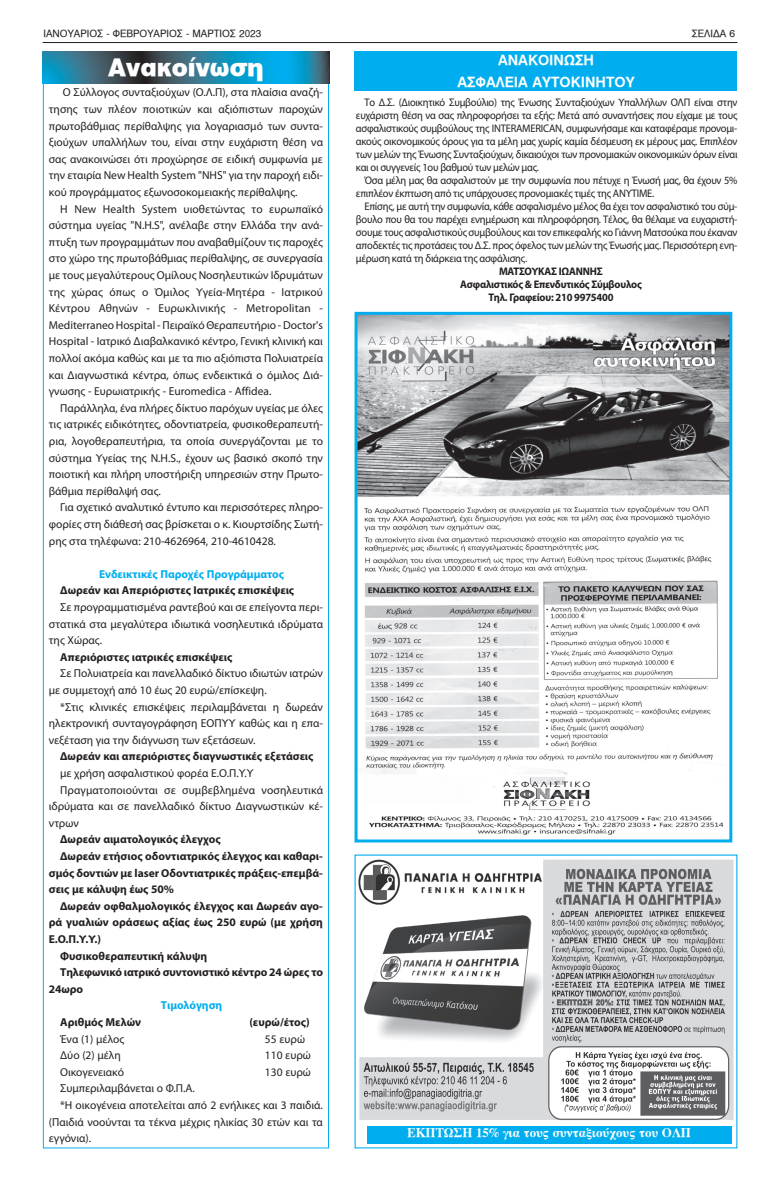
<style>
.page{position:relative;width:780px;height:1191px;background:#fff}
.page>*{position:absolute;margin:0;border:0;box-sizing:border-box;transform-origin:0 0}
.t1{font:900 24px "UB Helvetica";color:#fff}
.t2{font:14px/21.7px "UB Helvetica Bold";color:#fff;text-align:center}
.t3{font:13.3px "UB Times Bold";color:#fff}
.t4{font:11.5px/16.6px "Myriad Pro";color:#231f20;text-align:justify}
.t5{font:700 11.5px "Myriad Pro";color:#231f20}
.t6{font:700 11.5px "Myriad Pro";color:#00aeef}
.t7{font:11px/13px "Myriad Pro";letter-spacing:-.02em;color:#231f20;text-align:justify;scale:.95 1}
.t8{font:700 11px/13px "Myriad Pro";letter-spacing:-.02em;color:#231f20;text-align:center;scale:.95 1}
.t9{font:10px "UB Helvetica";color:#231f20}
</style>
<div class="page">
<hr style="left:43px;top:42px;width:694px;height:1px;background:#231f20">
<svg style="left:43px;top:51px;width:286px;height:33px;background:#247794"></svg>
<img style="left:358px;top:859px;width:376px;height:261px">
<div style="left:366px;top:1126px;width:365px;height:17px;background:#00aeef"></div>
<div style="left:354px;top:51px;width:383px;height:40px;background:#00aeef"></div>
<img style="left:358px;top:316px;width:370px;height:519px">
<div style="left:354px;top:312px;width:378px;height:530px;border:3px solid #00aeef"></div>
<p class="t9" style="left:44px;top:28px;width:219px">ΙΑΝΟΥΑΡΙΟΣ - ΦΕΒΡΟΥΑΡΙΟΣ - ΜΑΡΤΙΟΣ 2023</p>
<p class="t9" style="left:691px;top:28px;width:45px">ΣΕΛΙΔΑ 6</p>
<h1 class="t1" style="left:108px;top:54px;width:157px">Α-να-κοί-νω-ση</h1>
<p class="t4" style="left:49px;top:84px;width:275px;text-indent:14px">Ο Σύλλογος συνταξιούχων (Ο.Λ.Π), στα πλαίσια αναζή&shy;τησης των πλέον ποιοτικών και αξιόπιστων παροχών πρωτοβάθμιας περίθαλψης για λογαριασμό των συντα&shy;ξιούχων υπαλλήλων του, είναι στην ευχάριστη θέση να σας ανακοινώσει ότι προχώρησε σε ειδική συμφωνία με την εταιρία New Health System "NHS" για την παροχή ειδι&shy;κού προγράμματος εξωνοσοκομειακής περίθαλψης.</p>
<p class="t4" style="left:49px;top:200px;width:276px;text-indent:11px">Η New Health System υιοθετώντας το ευρωπαϊκό σύστημα υγείας "N.H.S", ανέλαβε στην Ελλάδα την ανά&shy;πτυξη των προγραμμάτων που αναβαθμίζουν τις παροχές στο χώρο της πρωτοβάθμιας περίθαλψης, σε συνεργασία με τους μεγαλύτερους Ομίλους Νοσηλευτικών Ιδρυμάτων της χώρας όπως ο Όμιλος Υγεία-Μητέρα - Ιατρικού Κέντρου Αθηνών - Ευρωκλινικής - Metropolitan - Mediterraneo Hospital - Πειραϊκό Θεραπευτήριο - Doctor's Hospital - Ιατρικό Διαβαλκανικό κέντρο, Γενική κλινική και πολλοί ακόμα καθώς και με τα πιο αξιόπιστα Πολυιατρεία και Διαγνωστικά κέντρα, όπως ενδεικτικά ο όμιλος Διά&shy;γνωσης - Ευρωιατρικής - Euromedica - Affidea.</p>
<p class="t4" style="left:49px;top:399px;width:276px;text-indent:11px">Παράλληλα, ένα πλήρες δίκτυο παρόχων υγείας με όλες τις ιατρικές ειδικότητες, οδοντιατρεία, φυσικοθεραπευτή&shy;ρια, λογοθεραπευτήρια, τα οποία συνεργάζονται με το σύστημα Υγείας της N.H.S., έχουν ως βασικό σκοπό την ποιοτική και πλήρη υποστήριξη υπηρεσιών στην Πρωτο&shy;βάθμια περίθαλψή σας.</p>
<p class="t4" style="left:49px;top:499px;width:275px;text-indent:11px">Για σχετικό αναλυτικό έντυπο και περισσότερες πληρο&shy;φορίες στη διάθεσή σας βρίσκεται ο κ. Κιουρτσίδης Σωτή&shy;ρης στα τηλέφωνα: 210-4626964, 210-4610428.</p>
<p class="t6" style="left:99px;top:566px;width:186px">Ενδεικτικές Παροχές Προγράμματος</p>
<p class="t5" style="left:60px;top:583px;width:235px">Δωρεάν και Απεριόριστες Ιατρικές επισκέψεις</p>
<p class="t4" style="left:49px;top:598px;width:275px;text-indent:11px">Σε προγραμματισμένα ραντεβού και σε επείγοντα περι&shy;στατικά στα μεγαλύτερα ιδιωτικά νοσηλευτικά ιδρύματα της Χώρας.</p>
<p class="t5" style="left:60px;top:649px;width:174px">Απεριόριστες ιατρικές επισκέψεις</p>
<p class="t4" style="left:49px;top:665px;width:275px;text-indent:11px">Σε Πολυιατρεία και πανελλαδικό δίκτυο ιδιωτών ιατρών με συμμετοχή από 10 έως 20 ευρώ/επίσκεψη.</p>
<p class="t4" style="left:49px;top:698px;width:276px;text-indent:11px">*Στις κλινικές επισκέψεις περιλαμβάνεται η δωρεάν ηλεκτρονική συνταγογράφηση ΕΟΠΥΥ καθώς και η επα&shy;νεξέταση για την διάγνωση των εξετάσεων.</p>
<p class="t5" style="left:60px;top:749px;width:255px">Δωρεάν και απεριόριστες διαγνωστικές εξετάσεις</p>
<p class="t4" style="left:60px;top:764px;width:195px">με χρήση ασφαλιστικού φορέα Ε.Ο.Π.Υ.Υ</p>
<p class="t4" style="left:60px;top:781px;width:264px">Πραγματοποιούνται σε συμβεβλημένα νοσηλευτικά</p>
<p class="t4" style="left:49px;top:798px;width:275px">ιδρύματα και σε πανελλαδικό δίκτυο Διαγνωστικών κέ-</p>
<p class="t4" style="left:49px;top:814px;width:31px">ντρων</p>
<p class="t5" style="left:60px;top:832px;width:162px">Δωρεάν αιματολογικός έλεγχος</p>
<p class="t5" style="left:60px;top:848px;width:263px">Δωρεάν ετήσιος οδοντιατρικός έλεγχος και καθαρι-</p>
<p class="t5" style="left:49px;top:865px;width:275px">σμός δοντιών με laser Οδοντιατρικές πράξεις-επεμβά-</p>
<p class="t5" style="left:49px;top:882px;width:127px">σεις με κάλυψη έως 50%</p>
<p class="t5" style="left:60px;top:898px;width:263px">Δωρεάν οφθαλμολογικός έλεγχος και Δωρεάν αγο-</p>
<p class="t5" style="left:49px;top:915px;width:275px">ρά γυαλιών οράσεως αξίας έως 250 ευρώ (με χρήση</p>
<p class="t5" style="left:49px;top:931px;width:54px">Ε.Ο.Π.Υ.Υ.)</p>
<p class="t5" style="left:60px;top:948px;width:148px">Φυσικοθεραπευτική κάλυψη</p>
<p class="t5" style="left:60px;top:965px;width:264px">Τηλεφωνικό ιατρικό συντονιστικό κέντρο 24 ώρες το</p>
<p class="t5" style="left:49px;top:981px;width:36px">24ωρο</p>
<p class="t6" style="left:161px;top:998px;width:63px">Τιμολόγηση</p>
<p class="t5" style="left:60px;top:1014px;width:82px">Αριθμός Μελών</p>
<p class="t5" style="left:249px;top:1014px;width:62px">(ευρώ/έτος)</p>
<p class="t4" style="left:60px;top:1030px;width:65px">Ένα (1) μέλος</p>
<p class="t4" style="left:265px;top:1030px;width:42px">55 ευρώ</p>
<p class="t4" style="left:60px;top:1047px;width:62px">Δύο (2) μέλη</p>
<p class="t4" style="left:265px;top:1047px;width:47px">110 ευρώ</p>
<p class="t4" style="left:60px;top:1063px;width:65px">Οικογενειακό</p>
<p class="t4" style="left:265px;top:1063px;width:47px">130 ευρώ</p>
<p class="t4" style="left:60px;top:1080px;width:136px">Συμπεριλαμβάνεται ο Φ.Π.Α.</p>
<p class="t4" style="left:60px;top:1096px;width:264px">*Η οικογένεια αποτελείται από 2 ενήλικες και 3 παιδιά.</p>
<p class="t4" style="left:49px;top:1113px;width:275px">(Παιδιά νοούνται τα τέκνα μέχρις ηλικίας 30 ετών και τα</p>
<p class="t4" style="left:49px;top:1130px;width:44px">εγγόνια).</p>
<p class="t2" style="left:457px;top:50px;width:179px">ΑΝΑΚΟΙΝΩΣΗ<br>ΑΣΦΑΛΕΙΑ ΑΥΤΟΚΙΝΗΤΟΥ</p>
<p class="t7" style="left:356px;top:96px;width:403px;text-indent:9px">Το Δ.Σ. (Διοικητικό Συμβούλιο) της Ένωσης Συνταξιούχων Υπαλλήλων ΟΛΠ είναι στην ευχάριστη θέση να σας πληροφορήσει τα εξής: Μετά από συναντήσεις που είχαμε με τους ασφαλιστικούς συμβούλους της INTERAMERICAN, συμφωνήσαμε και καταφέραμε προνομι&shy;ακούς οικονομικούς όρους για τα μέλη μας χωρίς καμία δέσμευση εκ μέρους μας. Επιπλέον των μελών της Ένωσης Συνταξιούχων, δικαιούχοι των προνομιακών οικονομικών όρων είναι και οι συγγενείς 1ου βαθμού των μελών μας.</p>
<p class="t7" style="left:356px;top:174px;width:403px;text-indent:9px">Όσα μέλη μας θα ασφαλιστούν με την συμφωνία που πέτυχε η Ένωσή μας, θα έχουν 5% επιπλέον έκπτωση από τις υπάρχουσες προνομιακές τιμές της ΑΝΥΤΙΜΕ.</p>
<p class="t7" style="left:356px;top:200px;width:403px;text-indent:9px">Επίσης, με αυτή την συμφωνία, κάθε ασφαλισμένο μέλος θα έχει τον ασφαλιστικό του σύμ&shy;βουλο που θα του παρέχει ενημέρωση και πληροφόρηση. Τέλος, θα θέλαμε να ευχαριστή&shy;σουμε τους ασφαλιστικούς συμβούλους και τον επικεφαλής κο Γιάννη Ματσούκα που έκαναν αποδεκτές τις προτάσεις του Δ.Σ. προς όφελος των μελών της Ένωσής μας. Περισσότερη ενη&shy;μέρωση κατά τη διάρκεια της ασφάλισης.</p>
<p class="t8" style="left:460px;top:264px;width:193px">ΜΑΤΣΟΥΚΑΣ ΙΩΑΝΝΗΣ<br>Ασφαλιστικός &amp; Επενδυτικός Σύμβουλος<br>Τηλ. Γραφείου: 210 9975400</p>
<p class="t3" style="left:407px;top:1126px;width:285px">ΕΚΠΤΩΣΗ 15% για τους συνταξιούχους του ΟΛΠ</p>
</div>
